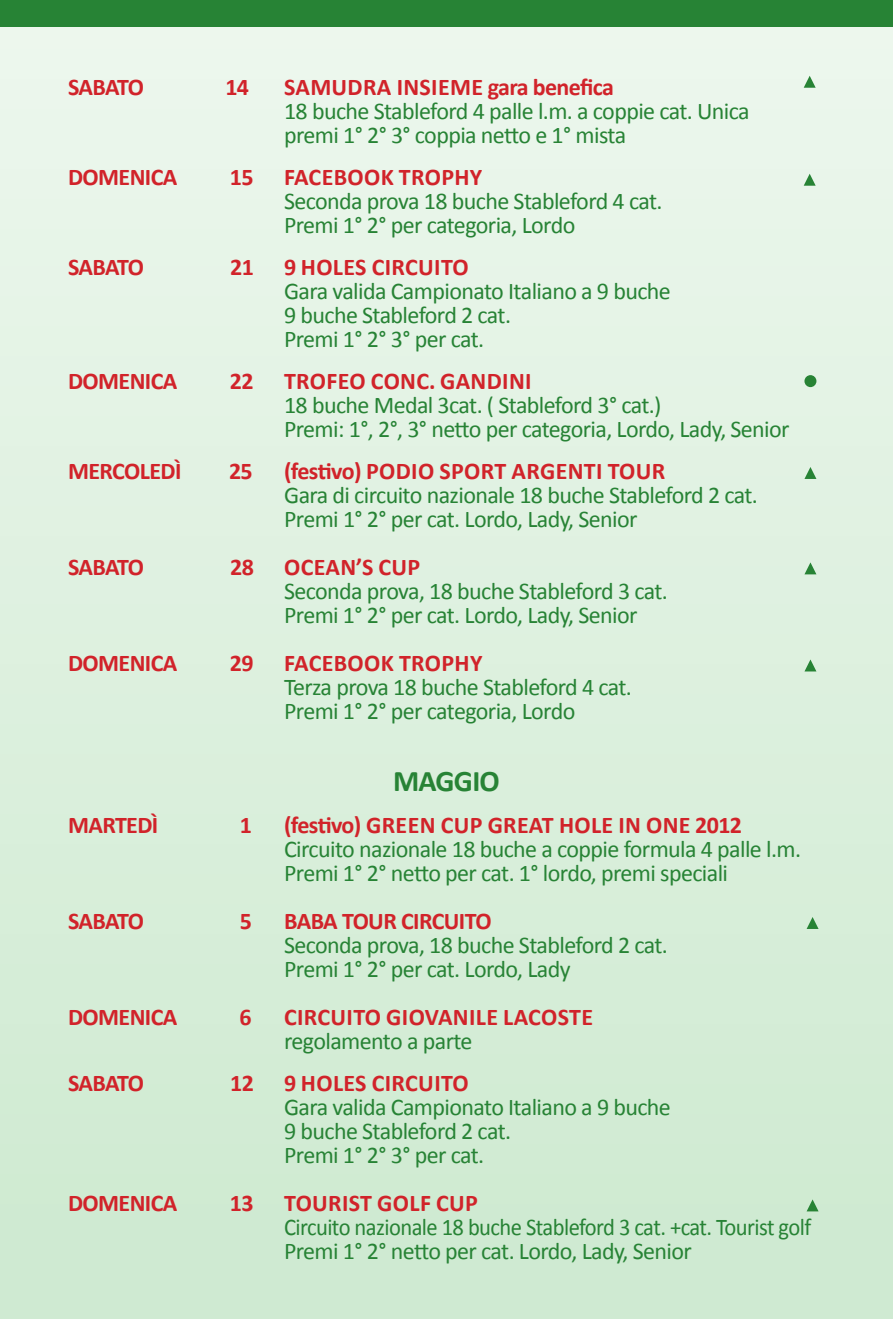
<style>
.page{position:relative;width:893px;height:1319px;background:#fff}
.page>*{position:absolute;margin:0;border:0;box-sizing:border-box;transform-origin:0 0}
.t1{font:700 30px "Calibri";letter-spacing:-.025em;color:#278335}
.t2{font:24px/24px "Calibri";letter-spacing:-.025em;color:#278335}
.t3{font:700 24px "Calibri";letter-spacing:-.025em;color:#d1232a}
.t4{font:24px/24px "Calibri";letter-spacing:-.025em;color:#278335;scale:.94 1}
</style>
<div class="page">
<div style="left:0;top:0;width:893px;height:1318px;background:linear-gradient(to bottom,#edf7ee,#cde9d0)"></div>
<div style="left:0;top:0;width:893px;height:27px;background:#278335"></div>
<div style="left:804px;top:375px;width:12px;height:12px;background:#278335;border-radius:50%"></div>
<svg style="left:804px;top:76px;width:12px;height:12px"></svg>
<svg style="left:804px;top:467px;width:12px;height:12px"></svg>
<svg style="left:804px;top:562px;width:12px;height:12px"></svg>
<svg style="left:807px;top:1199px;width:12px;height:12px"></svg>
<svg style="left:804px;top:659px;width:12px;height:12px"></svg>
<svg style="left:807px;top:916px;width:12px;height:12px"></svg>
<svg style="left:804px;top:174px;width:12px;height:12px"></svg>
<p class="t3" style="left:68px;top:71px;width:77px">SABATO</p>
<p class="t3" style="left:225px;top:71px;width:25px">14</p>
<p class="t3" style="left:284px;top:71px;width:79px">SAMUDRA</p>
<p class="t3" style="left:397px;top:71px;width:13px">INSIEME</p>
<p class="t3" style="left:488px;top:71px;width:128px">GARA BENEFICA</p>
<p class="t2" style="left:284px;top:99px;width:467px">18 buche Stableford 4 palle l.m. a coppie cat. Unica premi 1° 2° 3° coppia netto e 1° mista</p>
<p class="t3" style="left:68px;top:161px;width:111px">DOMENICA</p>
<p class="t3" style="left:230px;top:161px;width:25px">15</p>
<p class="t3" style="left:284px;top:161px;width:15px">FACEBOO</p>
<p class="t3" style="left:381px;top:161px;width:103px">K TROPHY</p>
<p class="t2" style="left:284px;top:189px;width:380px">Seconda prova 18 buche Stableford 4 cat.<br>Premi 1° 2° per categoria, Lordo</p>
<p class="t3" style="left:68px;top:251px;width:77px">SABATO</p>
<p class="t3" style="left:230px;top:251px;width:25px">21</p>
<p class="t3" style="left:284px;top:251px;width:31px">9 HOLES</p>
<p class="t3" style="left:372px;top:251px;width:13px">CIRC</p>
<p class="t3" style="left:418px;top:251px;width:28px">UITO</p>
<p class="t2" style="left:284px;top:279px;width:388px">Gara valida Campionato Italiano a 9 buche<br>9 buche Stableford 2 cat.<br>Premi 1° 2° 3° per cat.</p>
<p class="t3" style="left:68px;top:365px;width:111px">DOMENICA</p>
<p class="t3" style="left:230px;top:365px;width:25px">22</p>
<p class="t3" style="left:284px;top:365px;width:103px">TROFEO CONC</p>
<p class="t3" style="left:429px;top:365px;width:41px">. GANDINI</p>
<p class="t2" style="left:284px;top:393px;width:507px">18 buche Medal 3cat. ( Stableford 3° cat.)<br>Premi: 1°, 2°, 3° netto per categoria, Lordo, Lady, Senior</p>
<p class="t3" style="left:68px;top:455px;width:115px">MERCOLEDÌ</p>
<p class="t3" style="left:229px;top:455px;width:25px">25</p>
<p class="t3" style="left:284px;top:455px;width:97px">(FESTIVO) PODIO</p>
<p class="t3" style="left:439px;top:455px;width:40px">SPORT</p>
<p class="t3" style="left:511px;top:455px;width:14px">ARGENTI</p>
<p class="t3" style="left:608px;top:455px;width:54px">TOUR</p>
<p class="t2" style="left:284px;top:483px;width:475px">Gara di circuito nazionale 18 buche Stableford 2 cat.<br>Premi 1° 2° per cat. Lordo, Lady, Senior</p>
<p class="t3" style="left:68px;top:551px;width:77px">SABATO</p>
<p class="t3" style="left:230px;top:551px;width:25px">28</p>
<p class="t3" style="left:284px;top:551px;width:31px">OCEAN</p>
<p class="t3" style="left:356px;top:551px;width:66px">’S CUP</p>
<p class="t2" style="left:284px;top:579px;width:385px">Seconda prova, 18 buche Stableford 3 cat.<br>Premi 1° 2° per cat. Lordo, Lady, Senior</p>
<p class="t3" style="left:68px;top:647px;width:111px">DOMENICA</p>
<p class="t3" style="left:230px;top:647px;width:25px">29</p>
<p class="t3" style="left:284px;top:647px;width:15px">FACEBOO</p>
<p class="t3" style="left:381px;top:647px;width:103px">K TROPHY</p>
<p class="t2" style="left:284px;top:675px;width:349px">Terza prova 18 buche Stableford 4 cat.<br>Premi 1° 2° per categoria, Lordo</p>
<p class="t1" style="left:393px;top:761px;width:108px">MAGGIO</p>
<p class="t3" style="left:68px;top:809px;width:92px">MARTEDÌ</p>
<p class="t3" style="left:240px;top:809px;width:14px">1</p>
<p class="t3" style="left:284px;top:809px;width:112px">(FESTIVO) GREEN</p>
<p class="t3" style="left:441px;top:809px;width:61px">CUP GREAT</p>
<p class="t3" style="left:559px;top:809px;width:29px">HOLE</p>
<p class="t3" style="left:618px;top:809px;width:43px">IN ONE</p>
<p class="t3" style="left:695px;top:809px;width:48px">2012</p>
<p class="t2" style="left:284px;top:837px;width:518px">Circuito nazionale 18 buche a coppie formula 4 palle l.m.<br>Premi 1° 2° netto per cat. 1° lordo, premi speciali</p>
<p class="t3" style="left:68px;top:905px;width:77px">SABATO</p>
<p class="t3" style="left:240px;top:905px;width:14px">5</p>
<p class="t3" style="left:284px;top:905px;width:209px">BABA TOUR CIRCUITO</p>
<p class="t2" style="left:284px;top:933px;width:385px">Seconda prova, 18 buche Stableford 2 cat.<br>Premi 1° 2° per cat. Lordo, Lady</p>
<p class="t3" style="left:68px;top:1001px;width:111px">DOMENICA</p>
<p class="t3" style="left:239px;top:1001px;width:14px">6</p>
<p class="t3" style="left:284px;top:1001px;width:167px">CIRCUITO GIOVANILE</p>
<p class="t3" style="left:503px;top:1001px;width:25px">LACOSTE</p>
<p class="t2" style="left:284px;top:1029px;width:190px">regolamento a parte</p>
<p class="t3" style="left:68px;top:1067px;width:77px">SABATO</p>
<p class="t3" style="left:230px;top:1067px;width:25px">12</p>
<p class="t3" style="left:284px;top:1067px;width:31px">9 HOLES</p>
<p class="t3" style="left:372px;top:1067px;width:13px">CIRC</p>
<p class="t3" style="left:418px;top:1067px;width:28px">UITO</p>
<p class="t2" style="left:284px;top:1095px;width:388px">Gara valida Campionato Italiano a 9 buche<br>9 buche Stableford 2 cat.<br>Premi 1° 2° 3° per cat.</p>
<p class="t3" style="left:68px;top:1187px;width:111px">DOMENICA</p>
<p class="t3" style="left:230px;top:1187px;width:25px">13</p>
<p class="t3" style="left:284px;top:1187px;width:56px">TOURIST</p>
<p class="t3" style="left:377px;top:1187px;width:102px">GOLF CUP</p>
<p class="t4" style="left:284px;top:1215px;width:562px">Circuito nazionale 18 buche Stableford 3 cat. +cat. Tourist golf<br>Premi 1° 2° netto per cat. Lordo, Lady, Senior</p>
</div>
